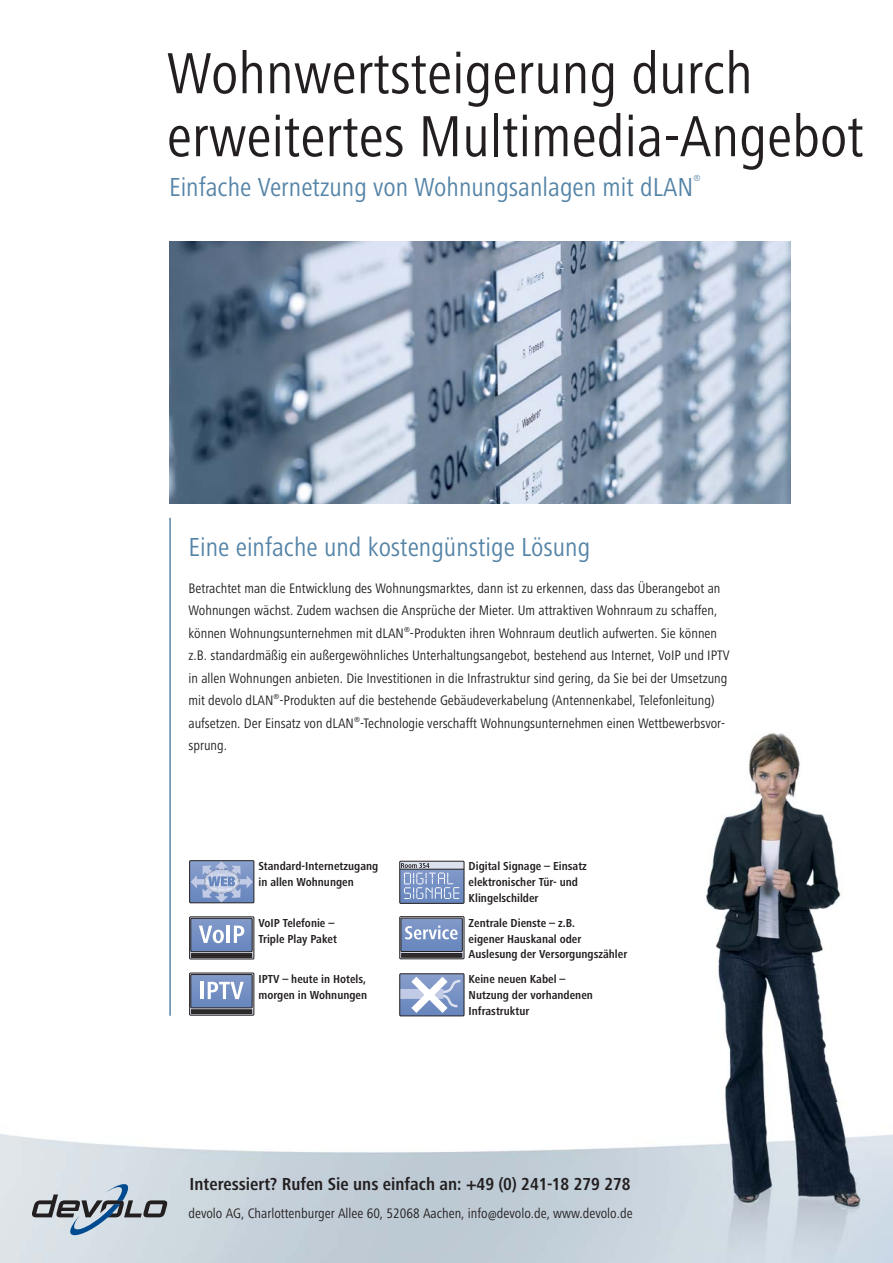
<style>
.page{position:relative;width:893px;height:1263px;background:#fff}
.page>*{position:absolute;margin:0;border:0;box-sizing:border-box;transform-origin:0 0}
.t1{font:condensed 60px/63px "Frutiger Next LT";color:#231f20}
.t2{font:condensed 27px "Frutiger Next LT";color:#5584a7}
.t3{font:700 condensed 18px "Frutiger Next LT";color:#231f20}
.t4{font:condensed 14.25px/22.5px "Frutiger Next LT";color:#231f20}
.t5{font:700 condensed 12px/15.8px "Frutiger Next LT";color:#231f20}
.t6{font:300 condensed 9px "Frutiger Next LT";color:#5584a7}
</style>
<div class="page">
<img style="left:169px;top:242px;width:622px;height:261px">
<svg style="left:31px;top:1182px;width:137px;height:56px;background:#afb9c2"></svg>
<hr style="left:169px;top:518px;width:2px;height:498px;background:#5584a7">
<div style="left:189px;top:860px;width:65px;height:43px;border:1px solid #231f20"></div>
<svg style="left:191px;top:861px;width:62px;height:41px;background:#93a6ce"></svg>
<div style="left:189px;top:917px;width:65px;height:42px;background:#b9bdc8;border:1px solid #231f20"></div>
<svg style="left:191px;top:918px;width:61px;height:34px"></svg>
<div style="left:191px;top:918px;width:61px;height:34px;border:1px solid #231f20"></div>
<svg style="left:199px;top:926px;width:25px;height:17px"></svg>
<hr style="left:227px;top:926px;width:3px;height:17px;background:#fff">
<svg style="left:234px;top:926px;width:10px;height:17px"></svg>
<hr style="left:191px;top:953px;width:61px;height:1px;background:#231f20">
<hr style="left:191px;top:954px;width:61px;height:1px;background:#231f20">
<hr style="left:191px;top:955px;width:61px;height:1px;background:#231f20">
<hr style="left:191px;top:956px;width:61px;height:1px;background:#231f20">
<hr style="left:191px;top:957px;width:61px;height:1px;background:#231f20">
<div style="left:189px;top:973px;width:65px;height:42px;background:linear-gradient(to right,#525054,#525054);border:1px solid #231f20"></div>
<svg style="left:191px;top:975px;width:61px;height:33px"></svg>
<div style="left:191px;top:974px;width:61px;height:34px;border:1px solid #231f20"></div>
<hr style="left:201px;top:982px;width:3px;height:17px;background:#fff">
<svg style="left:208px;top:982px;width:36px;height:17px"></svg>
<hr style="left:191px;top:1010px;width:61px;height:1px;background:#231f20">
<hr style="left:191px;top:1011px;width:61px;height:1px;background:#231f20">
<hr style="left:191px;top:1012px;width:61px;height:1px;background:#231f20">
<hr style="left:191px;top:1013px;width:61px;height:1px;background:#231f20">
<div style="left:400px;top:861px;width:64px;height:42px;background:#6988be"></div>
<div style="left:399px;top:861px;width:65px;height:43px;border:1px solid #231f20"></div>
<svg style="left:400px;top:861px;width:64px;height:38px"></svg>
<div style="left:399px;top:917px;width:65px;height:42px;background:#ccd0dd;border:1px solid #231f20"></div>
<div style="left:401px;top:918px;width:61px;height:34px;background:linear-gradient(to right,#738fc3,#738fc3)"></div>
<div style="left:401px;top:918px;width:61px;height:34px;border:1px solid #231f20"></div>
<svg style="left:405px;top:926px;width:53px;height:13px"></svg>
<hr style="left:401px;top:953px;width:61px;height:1px;background:#231f20">
<hr style="left:401px;top:954px;width:61px;height:1px;background:#231f20">
<hr style="left:401px;top:955px;width:61px;height:1px;background:#231f20">
<hr style="left:401px;top:956px;width:61px;height:1px;background:#231f20">
<hr style="left:401px;top:957px;width:61px;height:1px;background:#231f20">
<svg style="left:400px;top:974px;width:64px;height:42px"></svg>
<img style="left:706px;top:733px;width:135px;height:370px">
<img style="left:670px;top:1103px;width:206px;height:160px">
<h1 class="t1" style="left:167px;top:48px;width:698px">Wohnwertsteigerung durch erweitertes Multimedia-Angebot</h1>
<h2 class="t2" style="left:169px;top:177px;width:526px">Einfache Vernetzung von Wohnungsanlagen mit dLAN</h2>
<p class="t6" style="left:693px;top:175px;width:9px">®</p>
<h2 class="t2" style="left:188px;top:537px;width:403px">Eine einfache und kostengünstige Lösung</h2>
<p class="t4" style="left:188px;top:578px;width:543px">Betrachtet man die Entwicklung des Wohnungsmarktes, dann ist zu erkennen, dass das Überangebot an Wohnungen wächst. Zudem wachsen die Ansprüche der Mieter. Um attraktiven Wohnraum zu schaffen, können Wohnungsunternehmen mit dLAN<sup>®</sup>-Produkten ihren Wohnraum deutlich aufwerten. Sie können z.B. standardmäßig ein außergewöhnliches Unterhaltungsangebot, bestehend aus Internet, VoIP und IPTV in allen Wohnungen anbieten. Die Investitionen in die Infrastruktur sind gering, da Sie bei der Umsetzung mit devolo dLAN<sup>®</sup>-Produkten auf die bestehende Gebäudeverkabelung (Antennenkabel, Telefonleitung) aufsetzen. Der Einsatz von dLAN<sup>®</sup>-Technologie verschafft Wohnungsunternehmen einen Wettbewerbsvor&shy;sprung.</p>
<p class="t5" style="left:258px;top:860px;width:121px">Standard-Internetzugang in allen Wohnungen</p>
<p class="t5" style="left:258px;top:916px;width:80px">VoIP Telefonie –<br>Triple Play Paket</p>
<p class="t5" style="left:258px;top:972px;width:110px">IPTV – heute in Hotels, morgen in Wohnungen</p>
<p class="t5" style="left:469px;top:860px;width:120px">Digital Signage – Einsatz elektronischer Tür- und<br>Klingelschilder</p>
<p class="t5" style="left:469px;top:916px;width:160px">Zentrale Dienste – z.B.<br>eigener Hauskanal oder<br>Auslesung der Versorgungszähler</p>
<p class="t5" style="left:469px;top:972px;width:126px">Keine neuen Kabel –<br>Nutzung der vorhandenen<br>Infrastruktur</p>
<p class="t3" style="left:190px;top:1177px;width:443px">Interessiert? Rufen Sie uns einfach an: +49 (0) 241-18 279 278</p>
<p class="t4" style="left:188px;top:1203px;width:446px">devolo AG, Charlottenburger Allee 60, 52068 Aachen, info@devolo.de, www.devolo.de</p>
</div>
